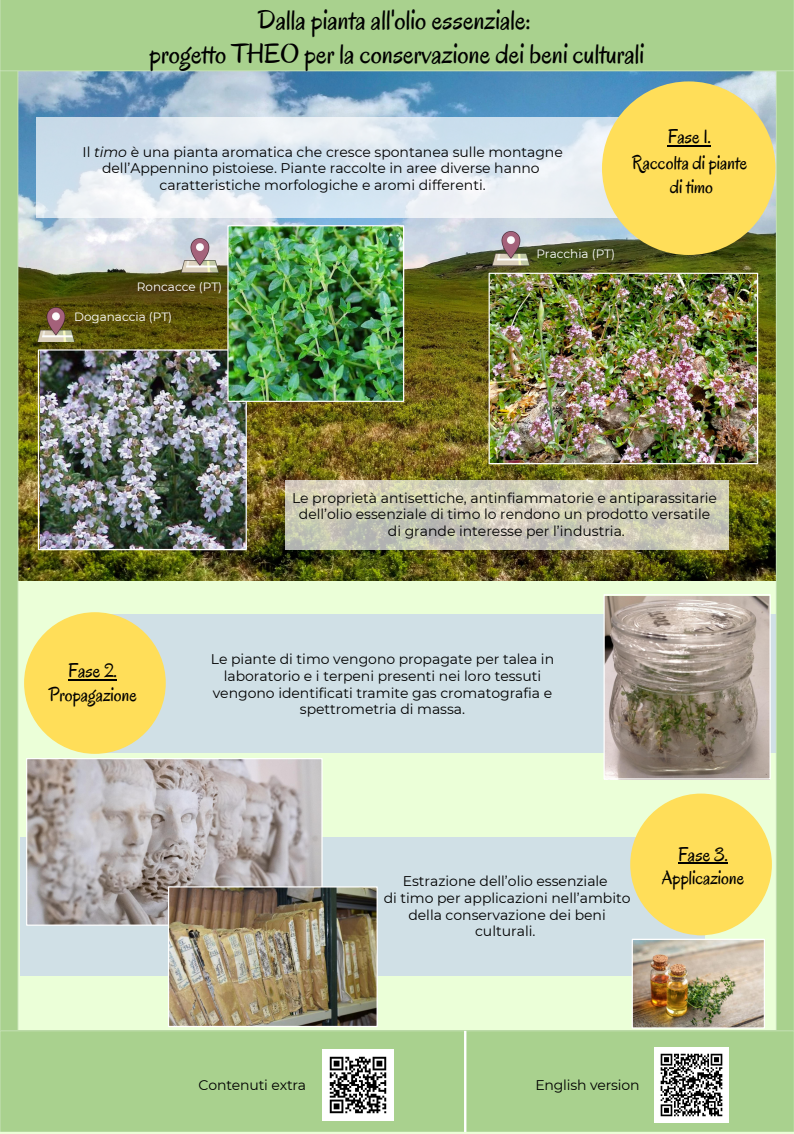
<style>
.page{position:relative;width:794px;height:1134px;background:#ebffd8}
.page>*{position:absolute;margin:0;border:0;box-sizing:border-box;transform-origin:0 0}
.t1{font:28px/33.6px "Oregano";color:#000;text-align:center}
.t2{font:20px "Oregano";color:#000}
.t3{font:19.6px/23.4px "Oregano";color:#000;text-align:center}
.t4{font:14px/16.8px "Montserrat";color:#000;text-align:center}
.t5{font:12px "Montserrat";color:#fff}
.s1{font-style:italic}
</style>
<div class="page">
<div style="left:20px;top:838px;width:684px;height:138px;background:#d0e0e6"></div>
<div style="left:84px;top:614px;width:694px;height:139px;background:#d0e0e6"></div>
<img style="left:18px;top:71px;width:758px;height:510px">
<svg style="left:776px;top:71px;width:18px;height:960px;background:#abd291"></svg>
<svg style="left:0;top:71px;width:18px;height:960px;background:#aad190"></svg>
<div style="left:0;top:0;width:794px;height:71px;background:#a9d18e"></div>
<div style="left:0;top:1031px;width:794px;height:101px;background:#a9d18e"></div>
<hr style="left:464px;top:1031px;width:2px;height:101px;background:#fff">
<img style="left:40px;top:351px;width:205px;height:197px">
<div style="left:38px;top:349px;width:209px;height:201px;border:1px solid #fff"></div>
<img style="left:229px;top:227px;width:173px;height:173px">
<div style="left:227px;top:225px;width:177px;height:177px;border:1px solid #fff"></div>
<img style="left:490px;top:275px;width:266px;height:187px">
<div style="left:488px;top:273px;width:270px;height:191px;border:1px solid #fff"></div>
<img style="left:492px;top:232px;width:37px;height:34px">
<svg style="left:285px;top:480px;width:443px;height:70px;background:#cdcbb8"></svg>
<img style="left:38px;top:308px;width:37px;height:34px">
<img style="left:181px;top:238px;width:37px;height:34px">
<div style="left:24px;top:612px;width:142px;height:142px;background:#ffde59;border-radius:50%"></div>
<div style="left:630px;top:794px;width:142px;height:141px;background:#ffde59;border-radius:50%"></div>
<img style="left:28px;top:760px;width:293px;height:164px">
<div style="left:26px;top:758px;width:297px;height:168px;border:1px solid #fff"></div>
<img style="left:170px;top:888px;width:206px;height:137px">
<div style="left:168px;top:886px;width:210px;height:141px;border:1px solid #fff"></div>
<img style="left:634px;top:941px;width:129px;height:86px">
<svg style="left:36px;top:117px;width:582px;height:101px;background:#dce7f1"></svg>
<div style="left:602px;top:81px;width:173px;height:174px;background:#ffde59;border-radius:50%"></div>
<div style="left:632px;top:939px;width:133px;height:90px;border:1px solid #fff"></div>
<img style="left:605px;top:596px;width:164px;height:182px">
<div style="left:603px;top:594px;width:168px;height:186px;border:1px solid #fff"></div>
<img style="left:654px;top:1048px;width:74px;height:74px">
<img style="left:323px;top:1050px;width:71px;height:71px">
<hr style="left:68px;top:679px;width:49px;height:1px;background:#000">
<hr style="left:668px;top:145px;width:43px;height:1px;background:#000">
<hr style="left:678px;top:862px;width:50px;height:2px;background:#000">
<h1 class="t1" style="left:149px;top:3px;width:496px">Dalla pianta all'olio essenziale:<br>progetto THEO per la conservazione dei beni culturali</h1>
<h2 class="t2" style="left:668px;top:124px;width:45px">Fase 1.</h2>
<p class="t4" style="left:83px;top:143px;width:482px;line-height:16.5px">Il <span class="s1">timo</span> è una pianta aromatica che cresce spontanea sulle montagne dell’Appennino pistoiese. Piante raccolte in aree diverse hanno caratteristiche morfologiche e aromi differenti.</p>
<h3 class="t3" style="left:632px;top:151px;width:117px">Raccolta di piante di timo</h3>
<p class="t5" style="left:137px;top:279px;width:87px">Roncacce (PT)</p>
<p class="t5" style="left:74px;top:309px;width:100px">Doganaccia (PT)</p>
<p class="t5" style="left:536px;top:246px;width:80px">Pracchia (PT)</p>
<p class="t4" style="left:292px;top:490px;width:426px;line-height:16.5px">Le proprietà antisettiche, antinfiammatorie e antiparassitarie dell’olio essenziale di timo lo rendono un prodotto versatile di grande interesse per l’industria.</p>
<h2 class="t2" style="left:68px;top:658px;width:51px">Fase 2.</h2>
<h3 class="t3" style="left:48px;top:683px;width:90px">Propagazione</h3>
<p class="t4" style="left:211px;top:651px;width:345px">Le piante di timo vengono propagate per talea in laboratorio e i terpeni presenti nei loro tessuti vengono identificati tramite gas cromatografia e spettrometria di massa.</p>
<p class="t4" style="left:384px;top:873px;width:248px">Estrazione dell’olio essenziale<br>di timo per applicazioni nell’ambito della conservazione dei beni culturali.</p>
<h2 class="t2" style="left:678px;top:841px;width:51px">Fase 3.</h2>
<h3 class="t3" style="left:662px;top:866px;width:84px">Applicazione</h3>
<p class="t4" style="left:199px;top:1077px;width:109px">Contenuti extra</p>
<p class="t4" style="left:535px;top:1077px;width:106px">English version</p>
</div>
